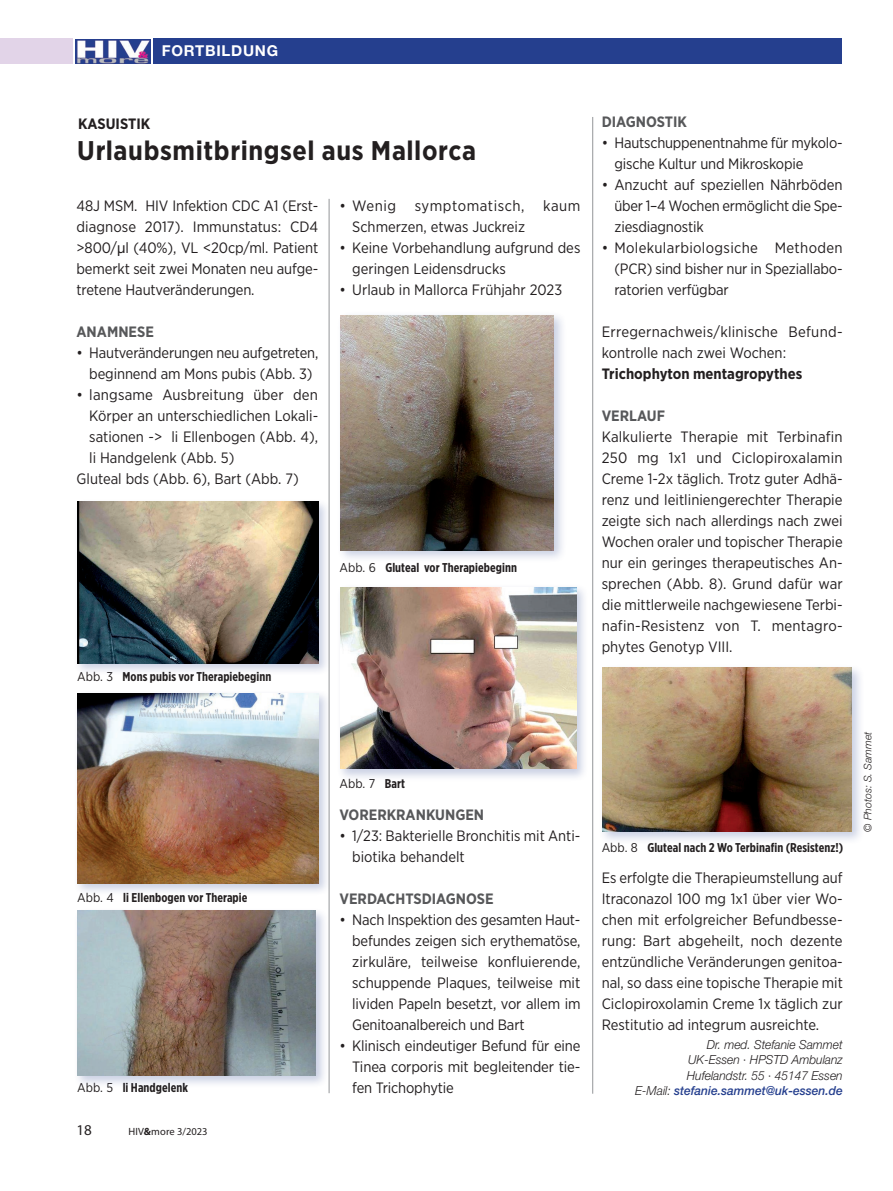
<style>
.page{position:relative;width:893px;height:1191px;background:#fff}
.page>*{position:absolute;margin:0;border:0;box-sizing:border-box;transform-origin:0 0}
.Überschrift_1{font:700 27px "Gotham Narrow";letter-spacing:.02em;color:#231f20}
.Fliesstext{font:15px/21px "Gotham Narrow";letter-spacing:-.005em;color:#231f20;text-align:justify}
.Fliesstext-2{font:700 15px "Gotham Narrow";color:#57585a}
.Fliesstext-3{font:15px/21px "Gotham Narrow";letter-spacing:.015em;color:#231f20}
.Fliesstext-4{font:700 15px "Gotham Narrow";color:#231f20}
.t1{font:700 15px "Helvetica Neue";letter-spacing:.05em;color:#fff}
.Überschrift_2{font:700 15px "Gotham Narrow";color:#231f20}
.t2{font:15px "Myriad Pro";color:#231f20}
.BU_Text{font:700 12.75px "Gotham X Narrow";letter-spacing:.005em;color:#231f20}
.BU_Text-2{font:12.75px "Gotham Narrow";color:#231f20}
.Autor{font:italic 300 12.45px "Helvetica Neue";color:#231f20;scale:.96 1}
.Autor-2{font:italic 500 12.45px "Helvetica Neue";color:#253f8e;scale:.96 1}
.Autor-3{font:italic 300 10.5px "Helvetica Neue";letter-spacing:-.005em;color:#231f20}
.t3{font:10.5px "Myriad Pro";letter-spacing:.015em;color:#231f20}
.s1{font-family:"Helvetica Neue"}
.s2{font-family:"Gotham Narrow";font-weight:400}
.s3{font-weight:700}
.s4{font-family:"Gotham X Narrow";font-weight:700}
.s5{font-weight:300;color:#231f20}
.s6{font-style:normal}
</style>
<div class="page">
<div style="left:153px;top:39px;width:689px;height:25px;background:#253f8e"></div>
<div style="left:0;top:39px;width:72px;height:25px;background:#e2d4e8"></div>
<img style="left:76px;top:39px;width:74px;height:25px">
<hr style="left:329px;top:199px;width:1px;height:894px;background:#939598">
<hr style="left:592px;top:117px;width:1px;height:976px;background:#939598">
<div style="left:73px;top:498px;width:258px;height:178px;background:#253f8e;opacity:.24"></div>
<img style="left:77px;top:502px;width:241px;height:161px">
<div style="left:73px;top:689px;width:258px;height:207px;background:#253f8e;opacity:.25"></div>
<img style="left:77px;top:693px;width:241px;height:190px">
<div style="left:73px;top:906px;width:255px;height:182px;background:#253f8e;opacity:.25"></div>
<img style="left:77px;top:910px;width:239px;height:165px">
<div style="left:336px;top:311px;width:231px;height:252px;background:#253f8e;opacity:.25"></div>
<img style="left:340px;top:315px;width:213px;height:235px">
<div style="left:336px;top:583px;width:253px;height:198px;background:#253f8e;opacity:.25"></div>
<img style="left:340px;top:587px;width:236px;height:182px">
<div style="left:598px;top:663px;width:267px;height:182px;background:#253f8e;opacity:.25"></div>
<img style="left:603px;top:667px;width:248px;height:164px">
<p class="t1" style="left:162px;top:42px;width:118px">FORTBILDUNG</p>
<p class="Überschrift_2" style="left:78px;top:114px;width:73px">KASUISTIK</p>
<p class="Überschrift_1" style="left:77px;top:133px;width:400px">Urlaubsmitbringsel aus Mallorca</p>
<p class="Fliesstext" style="left:77px;top:195px;width:243px">48J MSM. HIV Infektion CDC A1 (Erst&shy;diagnose 2017). Immunstatus: CD4 &gt;800/<span class="s1">µ</span>l (40%), VL &lt;20cp/ml. Patient bemerkt seit zwei Monaten neu aufge&shy;tretene Hautveränderungen.</p>
<p class="Fliesstext-2" style="left:77px;top:322px;width:79px">ANAMNESE</p>
<p class="Fliesstext" style="left:77px;top:342px;width:243px;text-align:center">• Hautveränderungen neu aufgetreten, beginnend am Mons pubis (Abb. 3)</p>
<p class="Fliesstext" style="left:89px;top:384px;width:230px;text-indent:-13px">• langsame Ausbreitung über den Körper an unterschiedlichen Lokali&shy;sationen -&gt; li Ellenbogen (Abb. 4), li Handgelenk (Abb. 5)</p>
<p class="Fliesstext" style="left:77px;top:468px;width:224px">Gluteal bds (Abb. 6), Bart (Abb. 7)</p>
<p class="Fliesstext" style="left:352px;top:195px;width:230px;text-indent:-13px">• Wenig symptomatisch, kaum<br>Schmerzen, etwas Juckreiz</p>
<p class="Fliesstext" style="left:352px;top:237px;width:230px;text-indent:-13px">• Keine Vorbehandlung aufgrund des geringen Leidensdrucks</p>
<p class="Fliesstext" style="left:339px;top:279px;width:224px">• Urlaub in Mallorca Frühjahr 2023</p>
<p class="BU_Text" style="left:339px;top:559px;width:179px"><span class="s2">Abb. 6</span> Gluteal vor Therapiebeginn</p>
<p class="BU_Text" style="left:77px;top:669px;width:196px"><span class="s2">Abb. 3</span> Mons pubis vor Therapiebeginn</p>
<p class="BU_Text" style="left:77px;top:889px;width:172px"><span class="s2">Abb. 4</span> li Ellenbogen vor Therapie</p>
<p class="BU_Text" style="left:77px;top:1079px;width:112px"><span class="s2">Abb. 5</span> li Handgelenk</p>
<p class="t2" style="left:77px;top:1120px;width:17px">18</p>
<p class="t3" style="left:128px;top:1125px;width:81px">HIV<span class="s3">&amp;</span>more 3/2023</p>
<p class="BU_Text-2" style="left:339px;top:775px;width:67px">Abb. 7 <span class="s4">Bart</span></p>
<p class="Fliesstext-2" style="left:339px;top:805px;width:146px">VORERKRANKUNGEN</p>
<p class="Fliesstext" style="left:352px;top:825px;width:230px;text-indent:-13px">• 1/23: Bakterielle Bronchitis mit Anti&shy;biotika behandelt</p>
<p class="Fliesstext-2" style="left:339px;top:889px;width:156px">VERDACHTSDIAGNOSE</p>
<p class="Fliesstext" style="left:352px;top:909px;width:230px;text-indent:-13px">• Nach Inspektion des gesamten Haut&shy;befundes zeigen sich erythematöse, zirkuläre, teilweise konfluierende, schuppende Plaques, teilweise mit lividen Papeln besetzt, vor allem im Genitoanalbereich und Bart</p>
<p class="Fliesstext" style="left:352px;top:1035px;width:230px;text-indent:-13px">• Klinisch eindeutiger Befund für eine Tinea corporis mit begleitender tie&shy;fen Trichophytie</p>
<p class="Fliesstext-2" style="left:602px;top:112px;width:87px">DIAGNOSTIK</p>
<p class="Fliesstext" style="left:614px;top:132px;width:230px;text-indent:-13px">• Hautschuppenentnahme für mykolo&shy;gische Kultur und Mikroskopie</p>
<p class="Fliesstext" style="left:614px;top:174px;width:230px;text-indent:-13px">• Anzucht auf speziellen Nährböden über 1–4 Wochen ermöglicht die Spe&shy;ziesdiagnostik</p>
<p class="Fliesstext" style="left:614px;top:237px;width:230px;text-indent:-13px">• Molekularbiologsiche Methoden (PCR) sind bisher nur in Speziallabo&shy;ratorien verfügbar</p>
<p class="Fliesstext-3" style="left:602px;top:321px;width:242px">Erregernachweis/klinische Befund&shy;kontrolle nach zwei Wochen:</p>
<p class="Fliesstext-4" style="left:602px;top:364px;width:202px">Trichophyton mentagropythes</p>
<p class="Fliesstext-2" style="left:602px;top:406px;width:65px">VERLAUF</p>
<p class="Fliesstext" style="left:602px;top:426px;width:242px">Kalkulierte Therapie mit Terbinafin 250 mg 1x1 und Ciclopiroxalamin Creme 1-2x täglich. Trotz guter Adhä&shy;renz und leitliniengerechter Therapie zeigte sich nach allerdings nach zwei Wochen oraler und topischer Therapie nur ein geringes therapeutisches An&shy;sprechen (Abb. 8). Grund dafür war die mittlerweile nachgewiesene Terbi&shy;nafin-Resistenz von T. mentagro&shy;phytes Genotyp VIII.</p>
<p class="BU_Text" style="left:602px;top:839px;width:243px"><span class="s2">Abb. 8</span> Gluteal nach 2 Wo Terbinafin (Resistenz!)</p>
<p class="Fliesstext" style="left:602px;top:867px;width:243px">Es erfolgte die Therapieumstellung auf Itraconazol 100 mg 1x1 über vier Wo&shy;chen mit erfolgreicher Befundbesse&shy;rung: Bart abgeheilt, noch dezente entzündliche Veränderungen genitoa&shy;nal, so dass eine topische Therapie mit</p>
<p class="Fliesstext" style="left:602px;top:993px;width:242px">Ciclopiroxolamin Creme 1x täglich zur<br>Restitutio ad integrum ausreichte.</p>
<p class="Autor" style="left:707px;top:1036px;width:143px">Dr. med. Stefanie Sammet</p>
<p class="Autor" style="left:688px;top:1052px;width:162px">UK-Essen · HPSTD Ambulanz</p>
<p class="Autor" style="left:687px;top:1067px;width:164px">Hufelandstr. 55 · 45147 Essen</p>
<p class="Autor-2" style="left:635px;top:1083px;width:218px"><span class="s5">E-Mail:</span> stefanie.sammet@uk-essen.de</p>
<p class="Autor-3" style="left:861px;top:831px;width:101px;rotate:-90deg"><span class="s6">©</span> Photos: S. Sammet</p>
</div>
